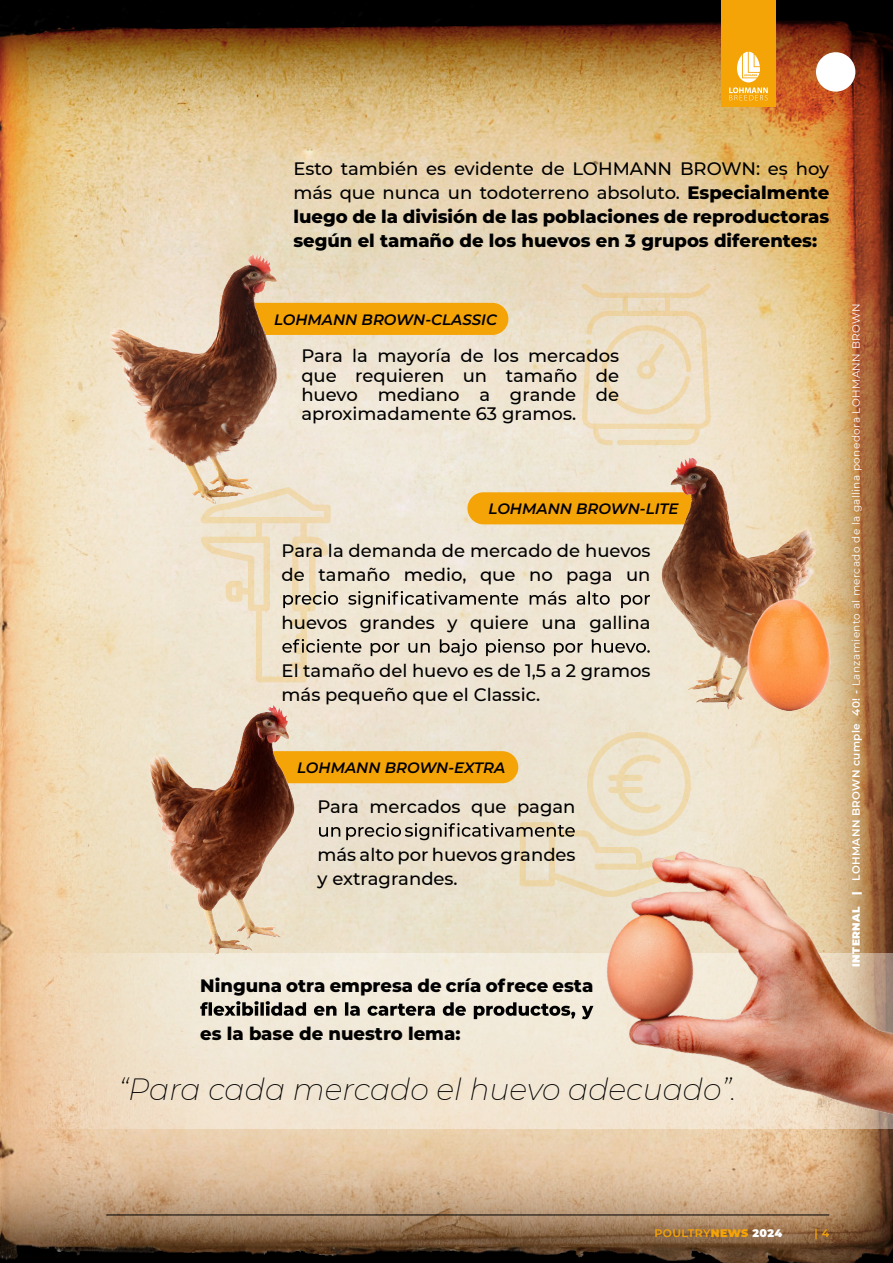
<style>
.page{position:relative;width:893px;height:1263px;background:#fff}
.page>*{position:absolute;margin:0;border:0;box-sizing:border-box;transform-origin:0 0}
.t1{font:italic 200 30px "Montserrat";color:#000}
.t2{font:500 18px/19.2px "Montserrat";color:#000}
.t3{font:800 18px/24px "Montserrat";color:#000;text-align:justify}
.t4{font:italic 600 15px "Montserrat";color:#000}
.t5{font:600 10.95px "Montserrat";letter-spacing:.04em;color:#f5a407}
.t6{font:10.5px "Montserrat";letter-spacing:.04em;color:#fff}
.s1{font-weight:500}
.s2{font-weight:900}
.s3{font-weight:600}
.s4{font-weight:900;color:#fff}
</style>
<div class="page">
<img style="left:0;top:0;width:893px;height:1263px">
<img style="left:0;top:688px;width:14px;height:430px">
<div style="left:253px;top:751px;width:265px;height:32px;background:#f5a407;border-radius:16px"></div>
<div style="left:234px;top:303px;width:274px;height:32px;background:#f5a407;border-radius:16px"></div>
<svg style="left:25px;top:954px;width:494px;height:175px;background:#f0e2cc"></svg>
<img style="left:136px;top:693px;width:175px;height:276px">
<img style="left:642px;top:436px;width:184px;height:291px">
<img style="left:102px;top:245px;width:186px;height:270px">
<svg style="left:582px;top:283px;width:129px;height:162px;background:#edddc1"></svg>
<img style="left:743px;top:592px;width:92px;height:124px">
<img style="left:519px;top:775px;width:374px;height:426px">
<svg style="left:200px;top:1001px;width:393px;height:18px;background:#a19c91"></svg>
<svg style="left:200px;top:487px;width:450px;height:195px;background:#e7d9bc"></svg>
<svg style="left:319px;top:732px;width:378px;height:166px;background:#e8d5b2"></svg>
<div style="left:816px;top:52px;width:39px;height:40px;background:#fff;border-radius:50%"></div>
<hr style="left:106px;top:1215px;width:723px;height:1px;background:#000">
<div style="left:721px;top:0;width:54px;height:106px;background:#f5a407"></div>
<svg style="left:729px;top:52px;width:39px;height:48px"></svg>
<p class="t3" style="left:293px;top:156px;width:537px"><span class="s1">Esto también es evidente de LOHMANN BROWN: es hoy más que nunca un todoterreno absoluto.</span> Especialmente luego de la división de las poblaciones de reproductoras según el tamaño de los huevos en 3 grupos diferentes:</p>
<p class="t4" style="left:274px;top:309px;width:224px">LOHMANN BROWN-CLASSIC</p>
<p class="t2" style="left:301px;top:346px;width:319px;text-align:justify">Para la mayoría de los mercados que requieren un tamaño de huevo mediano a grande de aproximadamente 63 gramos.</p>
<p class="t4" style="left:489px;top:498px;width:191px">LOHMANN BROWN-LITE</p>
<p class="t2" style="left:282px;top:537px;width:371px;line-height:24px">Para la demanda de mercado de huevos de tamaño medio, que no paga un</p>
<p class="t2" style="left:282px;top:612px;width:370px">huevos grandes y quiere una gallina</p>
<p class="t2" style="left:282px;top:657px;width:370px;line-height:24px">El tamaño del huevo es de 1,5 a 2 gramos más pequeño que el Classic.</p>
<p class="t4" style="left:297px;top:757px;width:210px">LOHMANN BROWN-EXTRA</p>
<p class="t2" style="left:317px;top:796px;width:260px">Para mercados que pagan</p>
<p class="t2" style="left:317px;top:841px;width:260px;line-height:24px">más alto por huevos grandes y extragrandes.</p>
<p class="t3" style="left:200px;top:972px;width:395px">Ninguna otra empresa de cría ofrece esta</p>
<p class="t3" style="left:200px;top:1020px;width:262px">es la base de nuestro lema:</p>
<h1 class="t1" style="left:118px;top:1069px;width:620px">“Para cada mercado el huevo adecuado”.</h1>
<p class="t6" style="left:849px;top:966px;width:664px;rotate:-90deg"><span class="s2">INTERNAL |</span> <span class="s3">LOHMANN BROWN cumple 40! -</span> Lanzamiento al mercado de la gallina ponedora LOHMANN BROWN</p>
<p class="t5" style="left:654px;top:1225px;width:130px">POULTRY<span class="s2">NEWS</span> <span class="s4">2024</span></p>
<p class="t5" style="left:814px;top:1225px;width:16px">| 4</p>
</div>
